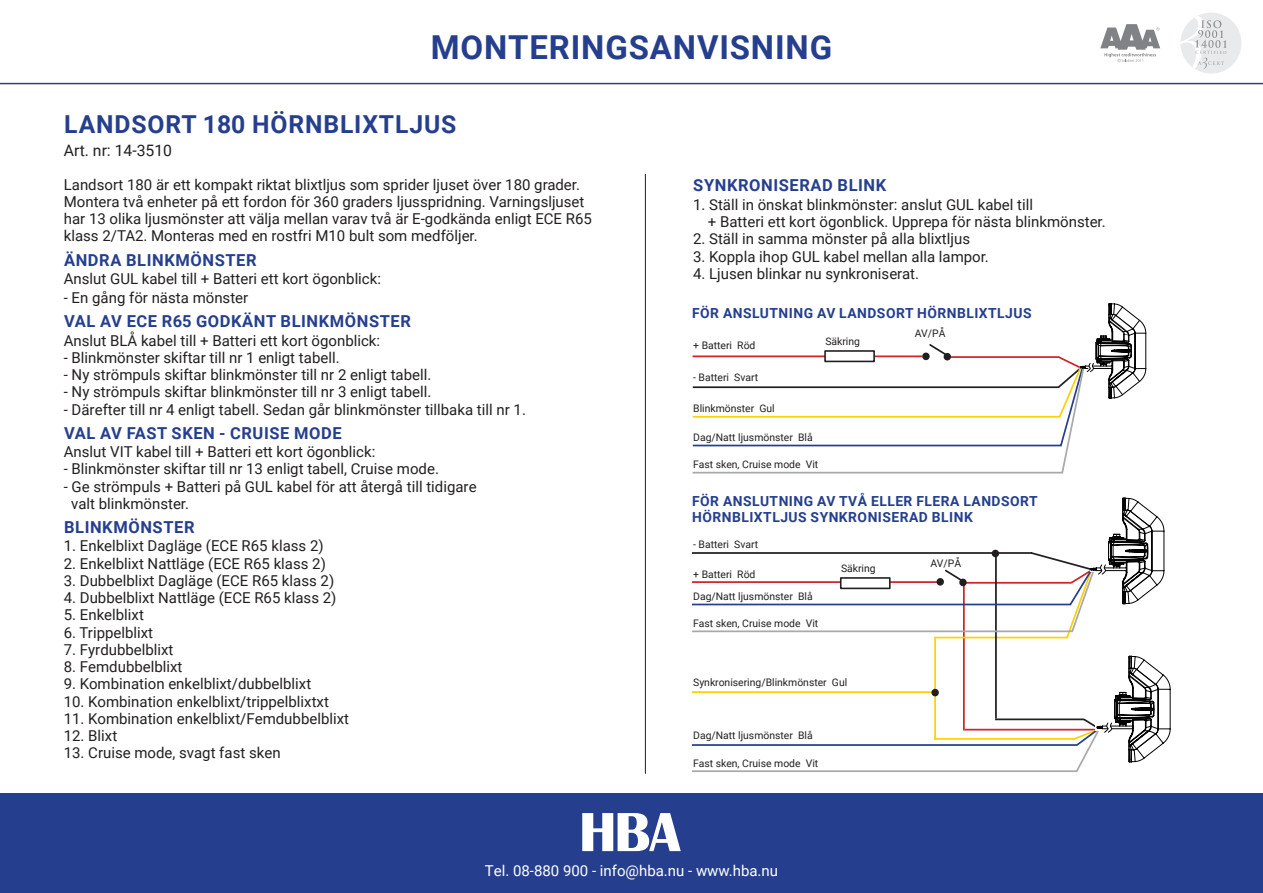
<style>
.page{position:relative;width:1263px;height:893px;background:#fff}
.page>*{position:absolute;margin:0;border:0;box-sizing:border-box;transform-origin:0 0}
.t1{font:700 33px "Roboto";letter-spacing:.025em;color:#253f8e}
.Rubrik_PB_MA_SB{font:700 24.75px "Roboto";letter-spacing:.035em;color:#253f8e}
.Underrubrik_PB_MA_DB_SB{font:700 16.5px "Roboto";letter-spacing:.035em;color:#253f8e}
.Brödtext_PB_MA_DB{font:15.75px "Roboto";color:#231f20}
.t2{font:15px/17.2px "Roboto";color:#231f20}
.t3{font:15px "Roboto";color:#fff}
.Underrubrik_PB_MA_DB_SB-2{font:700 13.8px/16.6px "Roboto";letter-spacing:.035em;color:#253f8e}
.t4{font:10.35px "Roboto";color:#231f20}
</style>
<div class="page">
<hr style="left:0;top:83px;width:1263px;height:1px;background:#253f8e">
<div style="left:0;top:793px;width:1263px;height:100px;background:#253f8e"></div>
<svg style="left:582px;top:813px;width:99px;height:38px"></svg>
<div style="left:1180px;top:12px;width:62px;height:62px;background:#e9eaeb;border-radius:50%"></div>
<svg style="left:1180px;top:16px;width:47px;height:58px"></svg>
<svg style="left:1100px;top:24px;width:60px;height:38px"></svg>
<hr style="left:963px;top:581px;width:2px;height:149px;background:#d1232a">
<hr style="left:934px;top:638px;width:2px;height:102px;background:#fed105">
<hr style="left:995px;top:554px;width:2px;height:164px;background:#231f20">
<svg style="left:692px;top:303px;width:454px;height:171px"></svg>
<svg style="left:692px;top:497px;width:472px;height:143px"></svg>
<svg style="left:692px;top:656px;width:478px;height:116px"></svg>
<hr style="left:645px;top:174px;width:1px;height:600px;background:#231f20">
<h1 class="t1" style="left:431px;top:24px;width:403px">MONTERINGSANVISNING</h1>
<p class="Rubrik_PB_MA_SB" style="left:64px;top:107px;width:394px">LANDSORT 180 HÖRNBLIXTLJUS</p>
<p class="Brödtext_PB_MA_DB" style="left:64px;top:139px;width:110px">Art. nr: 14-3510</p>
<p class="t2" style="left:64px;top:175px;width:530px">Landsort 180 är ett kompakt riktat blixtljus som sprider ljuset över 180 grader.<br>Montera två enheter på ett fordon för 360 graders ljusspridning. Varningsljuset har 13 olika ljusmönster att välja mellan varav två är E-godkända enligt ECE R65 klass 2/TA2. Monteras med en rostfri M10 bult som medföljer.</p>
<p class="Underrubrik_PB_MA_DB_SB" style="left:64px;top:248px;width:194px">ÄNDRA BLINKMÖNSTER</p>
<p class="t2" style="left:64px;top:270px;width:319px">Anslut GUL kabel till + Batteri ett kort ögonblick:</p>
<p class="t2" style="left:64px;top:288px;width:186px">- En gång för nästa mönster</p>
<p class="Underrubrik_PB_MA_DB_SB" style="left:64px;top:310px;width:348px">VAL AV ECE R65 GODKÄNT BLINKMÖNSTER</p>
<p class="t2" style="left:64px;top:331px;width:318px">Anslut BLÅ kabel till + Batteri ett kort ögonblick:</p>
<p class="t2" style="left:64px;top:348px;width:277px">- Blinkmönster skiftar till nr 1 enligt tabell.</p>
<p class="t2" style="left:64px;top:366px;width:369px">- Ny strömpuls skiftar blinkmönster till nr 2 enligt tabell.</p>
<p class="t2" style="left:64px;top:383px;width:369px">- Ny strömpuls skiftar blinkmönster till nr 3 enligt tabell.</p>
<p class="t2" style="left:64px;top:400px;width:464px">- Därefter till nr 4 enligt tabell. Sedan går blinkmönster tillbaka till nr 1.</p>
<p class="Underrubrik_PB_MA_DB_SB" style="left:64px;top:421px;width:279px">VAL AV FAST SKEN - CRUISE MODE</p>
<p class="t2" style="left:64px;top:443px;width:313px">Anslut VIT kabel till + Batteri ett kort ögonblick:</p>
<p class="t2" style="left:64px;top:460px;width:377px">- Blinkmönster skiftar till nr 13 enligt tabell, Cruise mode.</p>
<p class="t2" style="left:71px;top:477px;width:407px;text-indent:-7px">- Ge strömpuls + Batteri på GUL kabel för att återgå till tidigare valt blinkmönster.</p>
<p class="Underrubrik_PB_MA_DB_SB" style="left:64px;top:515px;width:132px">BLINKMÖNSTER</p>
<p class="t2" style="left:64px;top:537px;width:261px">1. Enkelblixt Dagläge (ECE R65 klass 2)</p>
<p class="t2" style="left:64px;top:554px;width:264px">2. Enkelblixt Nattläge (ECE R65 klass 2)</p>
<p class="t2" style="left:64px;top:571px;width:272px">3. Dubbelblixt Dagläge (ECE R65 klass 2)</p>
<p class="t2" style="left:64px;top:589px;width:274px">4. Dubbelblixt Nattläge (ECE R65 klass 2)</p>
<p class="t2" style="left:64px;top:606px;width:82px">5. Enkelblixt</p>
<p class="t2" style="left:64px;top:623px;width:91px">6. Trippelblixt</p>
<p class="t2" style="left:64px;top:640px;width:111px">7. Fyrdubbelblixt</p>
<p class="t2" style="left:64px;top:658px;width:120px">8. Femdubbelblixt</p>
<p class="t2" style="left:64px;top:675px;width:249px">9. Kombination enkelblixt/dubbelblixt</p>
<p class="t2" style="left:64px;top:692px;width:267px">10. Kombination enkelblixt/trippelblixtxt</p>
<p class="t2" style="left:64px;top:709px;width:287px">11. Kombination enkelblixt/Femdubbelblixt</p>
<p class="t2" style="left:64px;top:727px;width:55px">12. Blixt</p>
<p class="t2" style="left:64px;top:744px;width:218px">13. Cruise mode, svagt fast sken</p>
<p class="Underrubrik_PB_MA_DB_SB" style="left:693px;top:174px;width:195px">SYNKRONISERAD BLINK</p>
<p class="t2" style="left:708px;top:195px;width:399px;text-indent:-15px">1. Ställ in önskat blinkmönster: anslut GUL kabel till<br>+ Batteri ett kort ögonblick. Upprepa för nästa blinkmönster.</p>
<p class="t2" style="left:693px;top:230px;width:279px">2. Ställ in samma mönster på alla blixtljus</p>
<p class="t2" style="left:693px;top:247px;width:297px">3. Koppla ihop GUL kabel mellan alla lampor.</p>
<p class="t2" style="left:693px;top:264px;width:228px">4. Ljusen blinkar nu synkroniserat.</p>
<p class="Underrubrik_PB_MA_DB_SB-2" style="left:692px;top:304px;width:341px">FÖR ANSLUTNING AV LANDSORT HÖRNBLIXTLJUS</p>
<p class="t4" style="left:693px;top:338px;width:64px">+ Batteri Röd</p>
<p class="t4" style="left:825px;top:334px;width:36px">Säkring</p>
<p class="t4" style="left:915px;top:326px;width:32px">AV/PÅ</p>
<p class="t4" style="left:693px;top:370px;width:67px">- Batteri Svart</p>
<p class="t4" style="left:693px;top:401px;width:83px">Blinkmönster Gul</p>
<p class="t4" style="left:693px;top:430px;width:121px">Dag/Natt ljusmönster Blå</p>
<p class="t4" style="left:693px;top:457px;width:127px">Fast sken, Cruise mode Vit</p>
<p class="Underrubrik_PB_MA_DB_SB-2" style="left:692px;top:492px;width:347px">FÖR ANSLUTNING AV TVÅ ELLER FLERA LANDSORT<br>HÖRNBLIXTLJUS SYNKRONISERAD BLINK</p>
<p class="t4" style="left:693px;top:537px;width:67px">- Batteri Svart</p>
<p class="t4" style="left:693px;top:567px;width:64px">+ Batteri Röd</p>
<p class="t4" style="left:841px;top:561px;width:36px">Säkring</p>
<p class="t4" style="left:693px;top:589px;width:121px">Dag/Natt ljusmönster Blå</p>
<p class="t4" style="left:693px;top:616px;width:127px">Fast sken, Cruise mode Vit</p>
<p class="t4" style="left:693px;top:675px;width:156px">Synkronisering/Blinkmönster Gul</p>
<p class="t4" style="left:693px;top:728px;width:121px">Dag/Natt ljusmönster Blå</p>
<p class="t4" style="left:693px;top:756px;width:127px">Fast sken, Cruise mode Vit</p>
<p class="t4" style="left:930px;top:556px;width:32px">AV/PÅ</p>
<p class="t3" style="left:485px;top:860px;width:295px">Tel. 08-880 900 - info@hba.nu - www.hba.nu</p>
</div>
